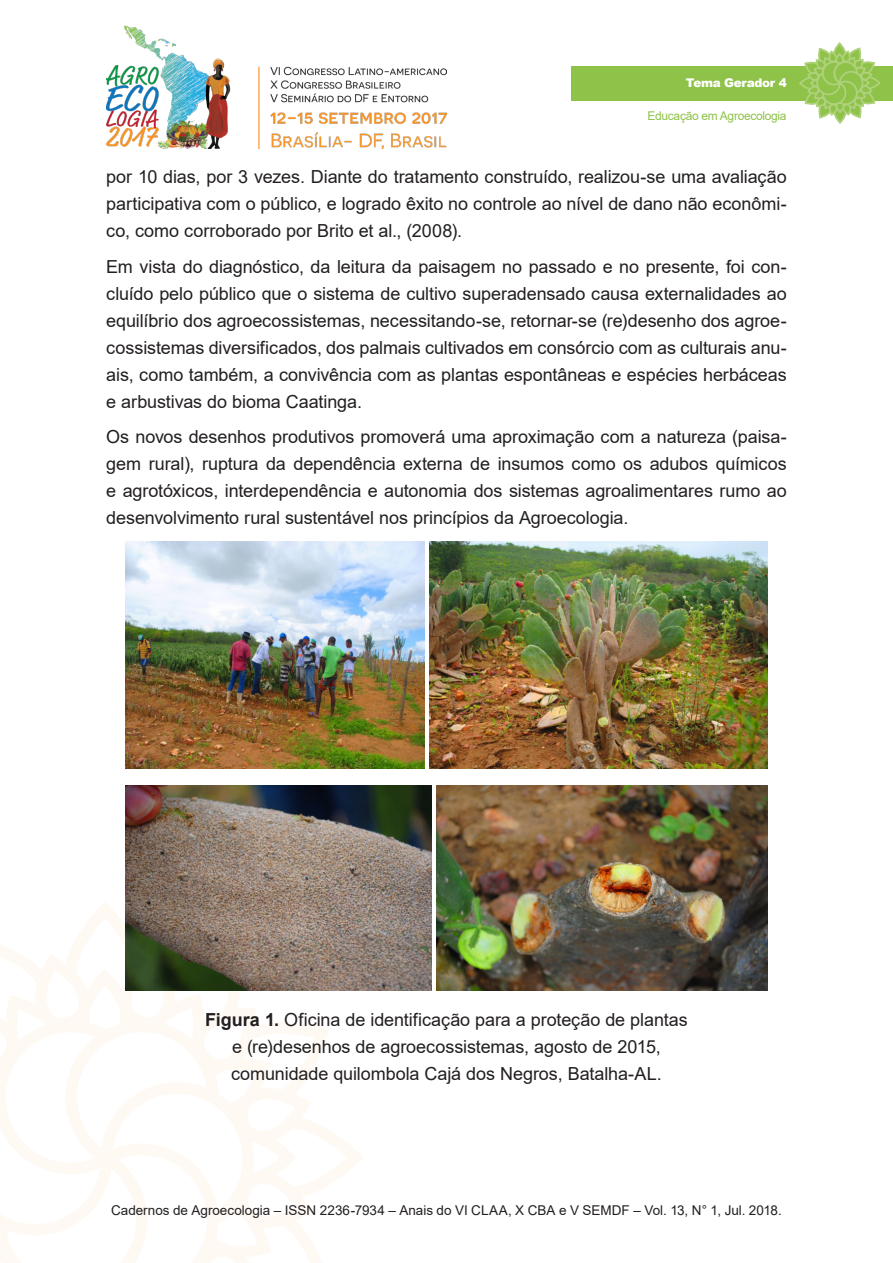
<style>
.page{position:relative;width:893px;height:1263px;background:#fff}
.page>*{position:absolute;margin:0;border:0;box-sizing:border-box;transform-origin:0 0}
.titulo_de_figura{font:18px/27px "Arial";letter-spacing:-.005em;color:#231f20;text-align:justify}
.t1{font:13.5px "Arial";color:#231f20}
.t2{font:12px "Arial";letter-spacing:-.025em;color:#8ec248}
.t3{font:900 12px "Arial";letter-spacing:-.025em;color:#fff}
.s1{font-weight:700}
</style>
<div class="page">
<img style="left:106px;top:25px;width:340px;height:124px">
<svg style="left:0;top:910px;width:363px;height:353px"></svg>
<div style="left:571px;top:66px;width:322px;height:34px;background:#8ec248"></div>
<svg style="left:798px;top:43px;width:83px;height:81px"></svg>
<img style="left:126px;top:542px;width:299px;height:226px">
<img style="left:430px;top:542px;width:337px;height:226px">
<img style="left:125px;top:786px;width:307px;height:205px">
<img style="left:437px;top:786px;width:331px;height:205px">
<p class="t3" style="left:686px;top:74px;width:102px">Tema Gerador 4</p>
<p class="t2" style="left:647px;top:108px;width:141px">Educação em Agroecologia</p>
<p class="titulo_de_figura" style="left:106px;top:163px;width:682px">por 10 dias, por 3 vezes. Diante do tratamento construído, realizou-se uma avaliação participativa com o público, e logrado êxito no controle ao nível de dano não econômi&shy;co, como corroborado por Brito et al., (2008).</p>
<p class="titulo_de_figura" style="left:106px;top:253px;width:682px">Em vista do diagnóstico, da leitura da paisagem no passado e no presente, foi con&shy;cluído pelo público que o sistema de cultivo superadensado causa externalidades ao equilíbrio dos agroecossistemas, necessitando-se, retornar-se (re)desenho dos agroe&shy;cossistemas diversificados, dos palmais cultivados em consórcio com as culturais anu&shy;ais, como também, a convivência com as plantas espontâneas e espécies herbáceas e arbustivas do bioma Caatinga.</p>
<p class="titulo_de_figura" style="left:106px;top:423px;width:682px">Os novos desenhos produtivos promoverá uma aproximação com a natureza (paisa&shy;gem rural), ruptura da dependência externa de insumos como os adubos químicos e agrotóxicos, interdependência e autonomia dos sistemas agroalimentares rumo ao desenvolvimento rural sustentável nos princípios da Agroecologia.</p>
<p class="titulo_de_figura" style="left:205px;top:1006px;width:484px;text-align:center"><span class="s1">Figura 1.</span> Oficina de identificação para a proteção de plantas e (re)desenhos de agroecossistemas, agosto de 2015, comunidade quilombola Cajá dos Negros, Batalha-AL.</p>
<p class="t1" style="left:111px;top:1201px;width:672px">Cadernos de Agroecologia – ISSN 2236-7934 – Anais do VI CLAA, X CBA e V SEMDF – Vol. 13, N° 1, Jul. 2018.</p>
</div>
